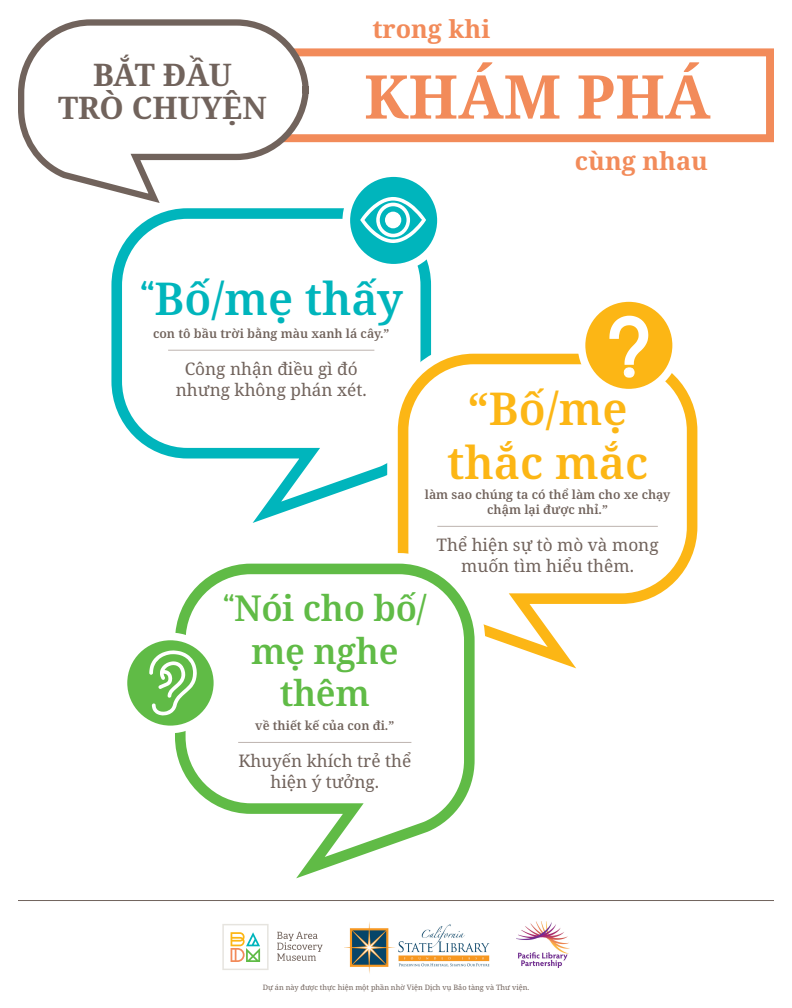
<style>
.page{position:relative;width:792px;height:1008px;background:#fff}
.page>*{position:absolute;margin:0;border:0;box-sizing:border-box;transform-origin:0 0}
.t1{font:700 60.45px "Noto Serif";color:#f28b5a}
.t2{font:600 45px/54px "Noto Serif";color:#fcb615;text-align:center}
.t3{font:600 45px "Noto Serif";color:#00b5bc}
.t4{font:600 35.5px/42.6px "Noto Serif";letter-spacing:-.01em;color:#60bb46;text-align:center}
.t5{font:700 30.9px/32.9px "Noto Serif";color:#71635c;text-align:center}
.t6{font:700 25.2px "Noto Serif";color:#f28b5a}
.t7{font:17.2px/20.6px "Noto Serif";color:#71635c;text-align:center}
.t8{font:600 12.45px/14.9px "Noto Serif";color:#71635c;text-align:center}
.t9{font:7.35px "Noto Serif";color:#71635c}
.s1{font-family:"Adelle";font-weight:400}
</style>
<div class="page">
<hr style="left:18px;top:900px;width:756px;height:1px;background:#71635c">
<svg style="left:277px;top:932px;width:46px;height:29px"></svg>
<svg style="left:222px;top:924px;width:47px;height:46px"></svg>
<img style="left:344px;top:922px;width:146px;height:52px">
<img style="left:516px;top:922px;width:54px;height:46px">
<div style="left:230px;top:48px;width:544px;height:94px;border:8px solid #f28b5a"></div>
<svg style="left:111px;top:208px;width:321px;height:315px"></svg>
<svg style="left:371px;top:328px;width:61px;height:195px"></svg>
<svg style="left:393px;top:348px;width:305px;height:321px"></svg>
<hr style="left:437px;top:526px;width:221px;height:1px;background:#bdb3af">
<hr style="left:168px;top:350px;width:206px;height:1px;background:#bdb3af">
<svg style="left:582px;top:298px;width:94px;height:95px;background:#fcc23c"></svg>
<div style="left:578px;top:294px;width:102px;height:103px;border:8px solid #fff;border-radius:50%"></div>
<svg style="left:608px;top:294px;width:41px;height:149px"></svg>
<svg style="left:346px;top:173px;width:95px;height:95px;fill:#00b5bc"></svg>
<div style="left:342px;top:169px;width:103px;height:103px;border:8px solid #fff;border-radius:50%"></div>
<svg style="left:360px;top:197px;width:66px;height:46px"></svg>
<div style="left:385px;top:212px;width:16px;height:16px;background:#fff;border-radius:50%"></div>
<svg style="left:18px;top:19px;width:294px;height:184px"></svg>
<svg style="left:393px;top:537px;width:108px;height:132px"></svg>
<svg style="left:175px;top:558px;width:305px;height:321px"></svg>
<hr style="left:238px;top:742px;width:173px;height:1px;background:#bdb3af">
<svg style="left:122px;top:635px;width:97px;height:96px;fill:#60bb46"></svg>
<div style="left:120px;top:633px;width:101px;height:100px;border:8px solid #fff;border-radius:50%"></div>
<svg style="left:149px;top:650px;width:48px;height:66px"></svg>
<h3 class="t5" style="left:58px;top:59px;width:210px">BẮT ĐẦU<br>TRÒ CHUYỆN</h3>
<h3 class="t6" style="left:372px;top:11px;width:119px">trong khi</h3>
<h1 class="t1" style="left:364px;top:54px;width:348px">KHÁM PHÁ</h1>
<h3 class="t6" style="left:575px;top:143px;width:135px">cùng nhau</h3>
<h2 class="t3" style="left:140px;top:268px;width:265px"><span class="s1">“</span>Bố/mẹ thấy</h2>
<p class="t8" style="left:153px;top:326px;width:238px">con tô bầu trời bằng màu xanh lá cây.”</p>
<p class="t7" style="left:176px;top:359px;width:192px">Công nhận điều gì đó nhưng không phán xét.</p>
<h2 class="t2" style="left:447px;top:383px;width:203px">“Bố/mẹ thắc mắc</h2>
<p class="t8" style="left:425px;top:487px;width:247px">làm sao chúng ta có thể làm cho xe chạy chậm lại được nhỉ.”</p>
<p class="t7" style="left:437px;top:535px;width:224px">Thể hiện sự tò mò và mong muốn tìm hiểu thêm.</p>
<h3 class="t4" style="left:223px;top:588px;width:206px"><span class="s1">“</span>Nói cho bố/ mẹ nghe thêm</h3>
<p class="t8" style="left:255px;top:719px;width:141px">về thiết kế của con đi.”</p>
<p class="t7" style="left:238px;top:751px;width:174px">Khuyến khích trẻ thể hiện ý tưởng.</p>
<p class="t9" style="left:263px;top:982px;width:268px">Dự án này được thực hiện một phần nhờ Viện Dịch vụ Bảo tàng và Thư viện.</p>
</div>
